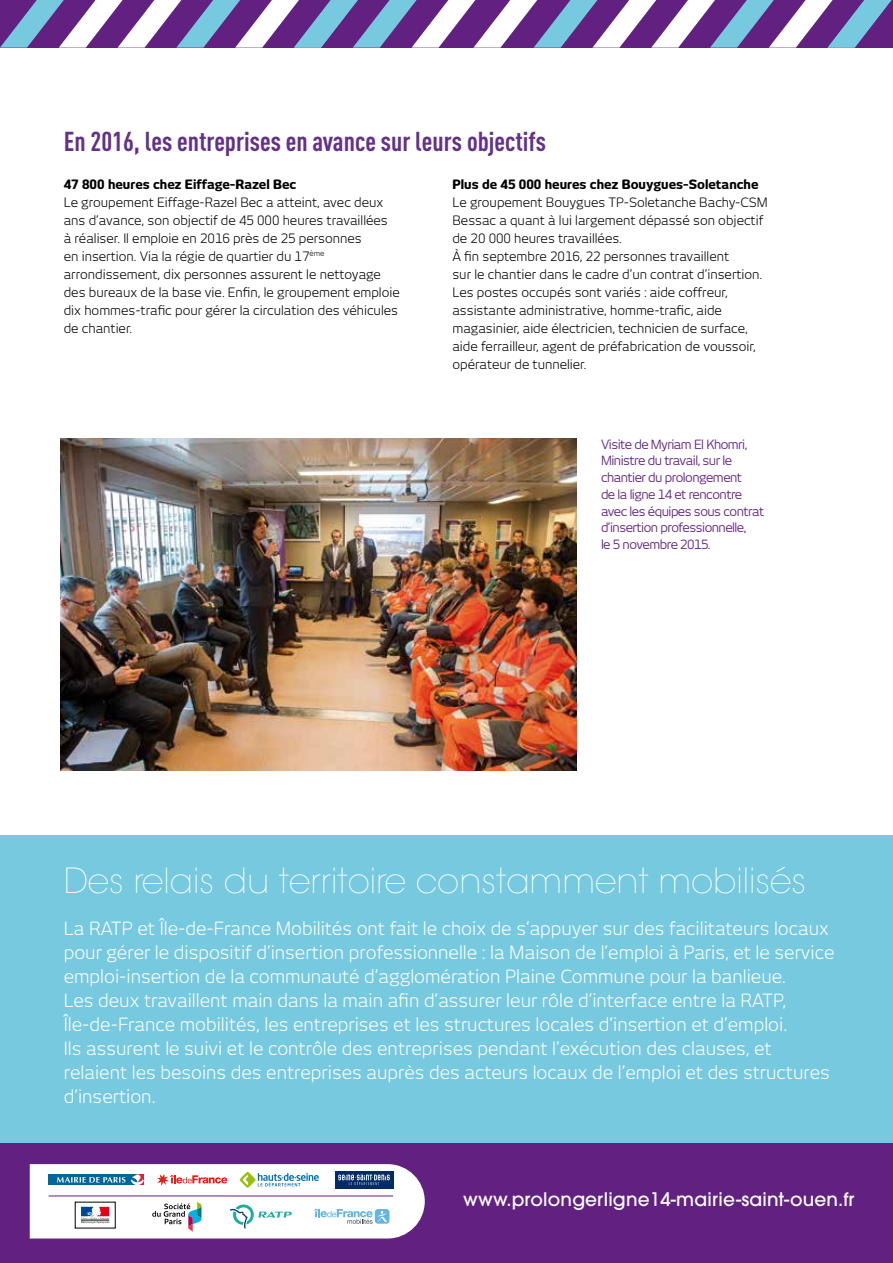
<style>
.page{position:relative;width:893px;height:1263px;background:#fff}
.page>*{position:absolute;margin:0;border:0;box-sizing:border-box;transform-origin:0 0}
.t1{font:200 34.5px "Avant Garde";color:#fff}
.t2{font:700 27px "DIN Cond";color:#633187}
.t3{font:500 18.6px "ITC Avant Garde Pro";letter-spacing:.01em;color:#fff}
.t4{font:18px/24px "New June";color:#fff}
.t5{font:12.75px/18px "New June";color:#000}
.t6{font:800 12.75px "New June";color:#000}
.t7{font:12.6px/16.8px "New June";letter-spacing:-.04em;color:#622181}
</style>
<div class="page">
<div style="left:0;top:836px;width:893px;height:321px;background:#76c9df"></div>
<svg style="left:0;top:0;width:891px;height:48px"></svg>
<div style="left:0;top:1144px;width:893px;height:119px;background:#622181"></div>
<img style="left:61px;top:438px;width:515px;height:332px">
<svg style="left:30px;top:1164px;width:395px;height:74px;background:#dde1e8"></svg>
<h2 class="t2" style="left:64px;top:124px;width:484px">En 2016, les entreprises en avance sur leurs objectifs</h2>
<p class="t6" style="left:64px;top:176px;width:234px">47 800 heures chez Eiffage-Razel Bec</p>
<p class="t5" style="left:64px;top:193px;width:337px">Le groupement Eiffage-Razel Bec a atteint, avec deux ans d’avance, son objectif de 45 000 heures travaillées<br>à réaliser. Il emploie en 2016 près de 25 personnes<br>en insertion. Via la régie de quartier du 17<sup>ème </sup>arrondissement, dix personnes assurent le nettoyage des bureaux de la base vie. Enfin, le groupement emploie dix hommes-trafic pour gérer la circulation des véhicules de chantier.</p>
<p class="t6" style="left:452px;top:176px;width:308px">Plus de 45 000 heures chez Bouygues-Soletanche</p>
<p class="t5" style="left:452px;top:193px;width:317px">Le groupement Bouygues TP-Soletanche Bachy-CSM Bessac a quant à lui largement dépassé son objectif de 20 000 heures travaillées.<br>À fin septembre 2016, 22 personnes travaillent<br>sur le chantier dans le cadre d’un contrat d’insertion.<br>Les postes occupés sont variés : aide coffreur, assistante administrative, homme-trafic, aide magasinier, aide électricien, technicien de surface, aide ferrailleur, agent de préfabrication de voussoir, opérateur de tunnelier.</p>
<p class="t7" style="left:601px;top:435px;width:165px">Visite de Myriam El Khomri,<br>Ministre du travail, sur le chantier du prolongement<br>de la ligne 14 et rencontre avec les équipes sous contrat d’insertion professionnelle,<br>le 5 novembre 2015.</p>
<h1 class="t1" style="left:64px;top:860px;width:744px">Des relais du territoire constamment mobilisés</h1>
<p class="t4" style="left:64px;top:916px;width:772px">La RATP et Île-de-France Mobilités ont fait le choix de s’appuyer sur des facilitateurs locaux pour gérer le dispositif d’insertion professionnelle : la Maison de l’emploi à Paris, et le service emploi-insertion de la communauté d’agglomération Plaine Commune pour la banlieue.<br>Les deux travaillent main dans la main afin d’assurer leur rôle d’interface entre la RATP, Île-de-France mobilités, les entreprises et les structures locales d’insertion et d’emploi.<br>Ils assurent le suivi et le contrôle des entreprises pendant l’exécution des clauses, et relaient les besoins des entreprises auprès des acteurs locaux de l’emploi et des structures d’insertion.</p>
<h3 class="t3" style="left:463px;top:1188px;width:393px">www.prolongerligne14-mairie-saint-ouen.fr</h3>
</div>
